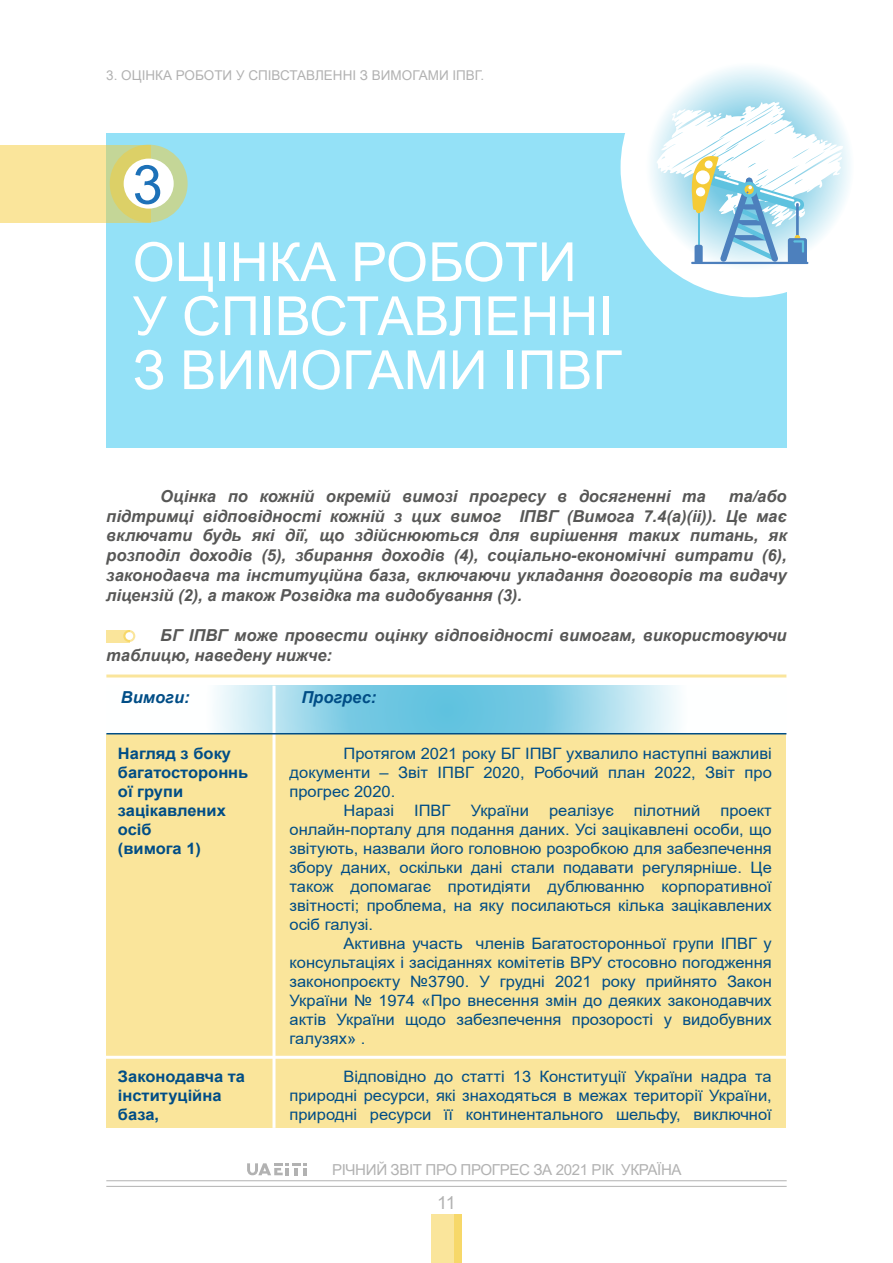
<style>
.page{position:relative;width:893px;height:1263px;background:#fff}
.page>*{position:absolute;margin:0;border:0;box-sizing:border-box;transform-origin:0 0}
.t1{font:54px/54px "Arial";color:#fff}
.t2{font:54px "Arial";color:#1d71b8}
.t3{font:18px "Arial";color:#b2b2b2}
.t4{font:italic 700 16.5px/20px "Arial";color:#575756;text-align:justify}
.t5{font:italic 700 16.5px "Arial";color:#004d86}
.t6{font:15.75px/19px "Arial";color:#004d86;text-align:justify;scale:1.05 1}
.t7{font:700 15.75px/19px "Arial";color:#004d86;scale:1.05 1}
.t8{font:15.15px "Arial";letter-spacing:-.025em;color:#b2b2b2}
.t9{font:13.5px "Arial";color:#b2b2b2}
</style>
<div class="page">
<div style="left:106px;top:686px;width:680px;height:442px;background:#fae59b"></div>
<svg style="left:106px;top:686px;width:680px;height:47px;background:#b7e3f0"></svg>
<hr style="left:272px;top:686px;width:3px;height:442px;background:#fff">
<hr style="left:106px;top:674px;width:680px;height:3px;background:#f5cb37">
<hr style="left:106px;top:733px;width:680px;height:1px;background:#004d86">
<div style="left:106px;top:134px;width:681px;height:314px;background:#94e1f7"></div>
<svg style="left:110px;top:145px;width:78px;height:78px"></svg>
<svg style="left:0;top:145px;width:150px;height:78px;background:#f1e093"></svg>
<div style="left:124px;top:159px;width:50px;height:50px;background:#fff;border-radius:50%"></div>
<div style="left:621px;top:38px;width:259px;height:259px;background:#fff;border-radius:50%"></div>
<svg style="left:646px;top:62px;width:208px;height:208px"></svg>
<hr style="left:691px;top:262px;width:117px;height:2px;background:#4d80bd">
<svg style="left:656px;top:101px;width:188px;height:161px"></svg>
<hr style="left:106px;top:1186px;width:681px;height:1px;background:#b2b2b2">
<hr style="left:106px;top:1180px;width:681px;height:1px;background:#b2b2b2">
<div style="left:431px;top:1215px;width:31px;height:48px;background:#fae59b"></div>
<div style="left:455px;top:1215px;width:7px;height:48px;background:#f7d869"></div>
<svg style="left:247px;top:1163px;width:60px;height:12px"></svg>
<svg style="left:123px;top:630px;width:12px;height:12px"></svg>
<svg style="left:106px;top:630px;width:24px;height:12px"></svg>
<div style="left:125px;top:632px;width:8px;height:8px;background:#fff;border-radius:50%"></div>
<hr style="left:106px;top:1056px;width:680px;height:3px;background:#fff">
<p class="t9" style="left:106px;top:65px;width:379px">3. ОЦІНКА РОБОТИ У СПІВСТАВЛЕННІ З ВИМОГАМИ ІПВГ.</p>
<h1 class="t2" style="left:133px;top:148px;width:32px">3</h1>
<h1 class="t1" style="left:133px;top:235px;width:491px">ОЦІНКА РОБОТИ<br>У СПІВСТАВЛЕННІ<br>З ВИМОГАМИ ІПВГ</h1>
<p class="t4" style="left:106px;top:486px;width:682px;text-indent:622px">та/або підтримці відповідності кожній з цих вимог ІПВГ (Вимога 7.4(a)(ii)). Це має включати будь які дії, що здійснюються для вирішення таких питань, як розподіл доходів (5), збирання доходів (4), соціально-економічні витрати (6), законодавча та інституційна база, включаючи укладання договорів та видачу ліцензій (2), а також Розвідка та видобування (3).</p>
<p class="t4" style="left:106px;top:626px;width:682px;text-indent:54px">БГ ІПВГ може провести оцінку відповідності вимогам, використовуючи таблицю, наведену нижче:</p>
<p class="t4" style="left:160px;top:486px;width:547px">Оцінка по кожній окремій вимозі прогресу в досягненні та</p>
<p class="t5" style="left:121px;top:686px;width:70px">Вимоги:</p>
<p class="t5" style="left:301px;top:686px;width:76px">Прогрес:</p>
<p class="t7" style="left:118px;top:744px;width:126px">Нагляд з боку багатостороннь ої групи зацікавлених осіб<br>(вимога 1)</p>
<p class="t7" style="left:118px;top:1067px;width:123px">Законодавча та інституційна база,</p>
<p class="t6" style="left:344px;top:743px;width:409px">Протягом 2021 року БГ ІПВГ ухвалило наступні важливі</p>
<p class="t6" style="left:290px;top:762px;width:461px">документи – Звіт ІПВГ 2020, Робочий план 2022, Звіт про</p>
<p class="t6" style="left:290px;top:781px;width:102px">прогрес 2020.</p>
<p class="t6" style="left:344px;top:800px;width:50px">Наразі</p>
<p class="t6" style="left:414px;top:800px;width:36px">ІПВГ</p>
<p class="t6" style="left:471px;top:800px;width:57px">України</p>
<p class="t6" style="left:549px;top:800px;width:63px">реалізує</p>
<p class="t6" style="left:634px;top:800px;width:65px">пілотний</p>
<p class="t6" style="left:290px;top:800px;width:461px;text-indent:431px">проект онлайн-порталу для подання даних. Усі зацікавлені особи, що звітують, назвали його головною розробкою для забезпечення збору даних, оскільки дані стали подавати регулярніше. Це також допомагає протидіяти дублюванню корпоративної звітності; проблема, на яку посилаються кілька зацікавлених осіб галузі.</p>
<p class="t6" style="left:290px;top:934px;width:461px;text-indent:54px">Активна участь членів Багатосторонньої групи ІПВГ у консультаціях і засіданнях комітетів ВРУ стосовно погодження законопроєкту №3790. У грудні 2021 року прийнято Закон України № 1974 «Про внесення змін до деяких законодавчих актів України щодо забезпечення прозорості у видобувних галузях» .</p>
<p class="t6" style="left:290px;top:1067px;width:461px;text-indent:54px">Відповідно до статті 13 Конституції України надра та природні ресурси, які знаходяться в межах території України, природні ресурси її континентального шельфу, виключної</p>
<p class="t8" style="left:332px;top:1159px;width:351px">РІЧНИЙ ЗВІТ ПРО ПРОГРЕС ЗА 2021 РІК УКРАЇНА</p>
<p class="t3" style="left:437px;top:1190px;width:20px">11</p>
</div>
